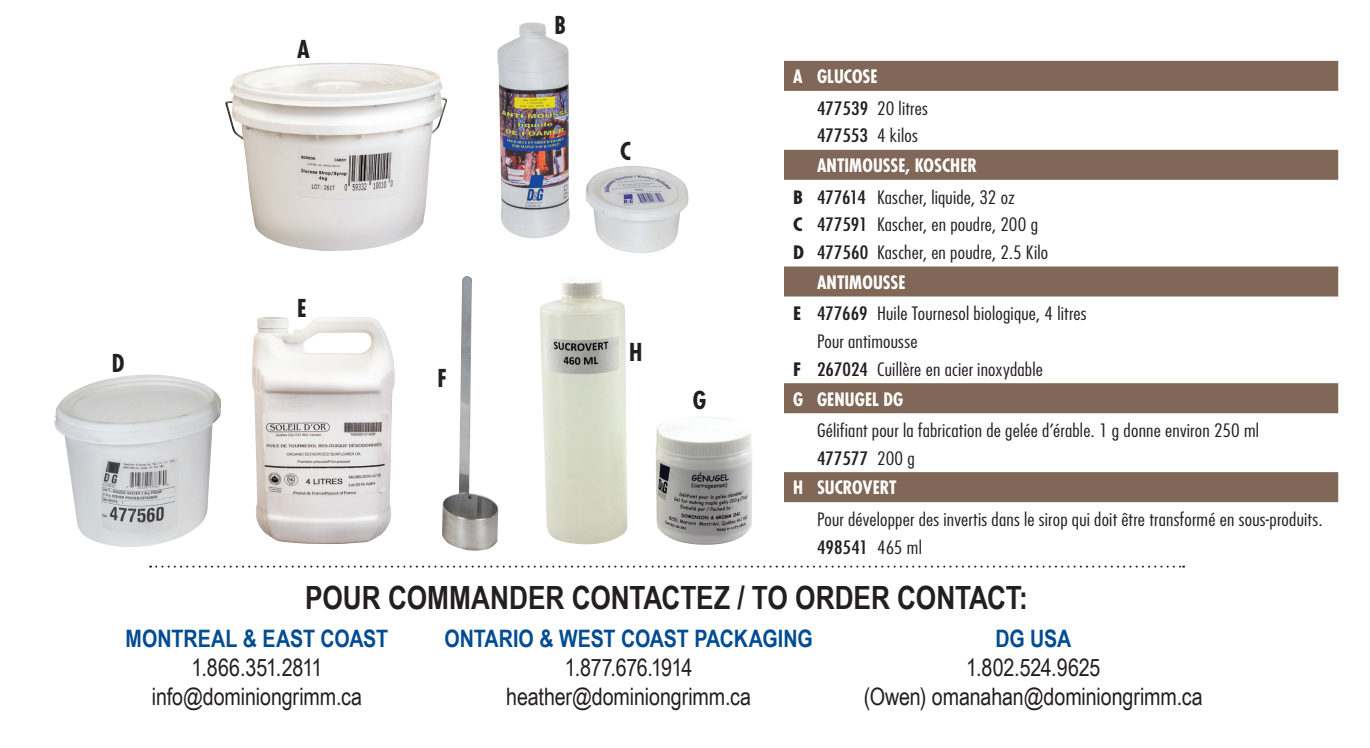
<style>
.page{position:relative;width:1370px;height:748px;background:#fff}
.page>*{position:absolute;margin:0;border:0;box-sizing:border-box;transform-origin:0 0}
.t1{font:700 32px "Arial Narrow";color:#231f20}
.TOC_Body{font:24px/28.8px "Arial Narrow";letter-spacing:-.005em;color:#231f20;text-align:center}
.t2{font:700 condensed 24px "Futura Std";color:#231f20}
.Body_Text-NO_INDENT{font:300 condensed 18px "Futura Std";letter-spacing:.01em;color:#231f20;scale:1.15 1}
.BKGD_Pack_Product_He{font:700 condensed 18px "Futura Std";letter-spacing:.005em;color:#fff}
.Body_Text-NO_INDENT-2{font:condensed 18px "Futura Std";letter-spacing:-.005em;color:#231f20;scale:1.15 1}
.s1{font-weight:400}
.s2{font-weight:300}
.s3{font-weight:700}
.s4{font-weight:700;color:#004c92}
</style>
<div class="page">
<svg style="left:150px;top:565px;width:1034px;height:2px"></svg>
<img style="left:252px;top:317px;width:143px;height:227px">
<img style="left:540px;top:280px;width:212px;height:265px">
<img style="left:442px;top:276px;width:56px;height:275px">
<img style="left:54px;top:374px;width:167px;height:173px">
<img style="left:225px;top:63px;width:222px;height:188px">
<img style="left:497px;top:23px;width:73px;height:216px">
<img style="left:585px;top:166px;width:104px;height:87px">
<div style="left:784px;top:61px;width:554px;height:30px;background:#806757"></div>
<div style="left:784px;top:150px;width:554px;height:30px;background:#806757"></div>
<div style="left:784px;top:266px;width:554px;height:30px;background:#806757"></div>
<div style="left:784px;top:383px;width:554px;height:30px;background:#806757"></div>
<div style="left:784px;top:472px;width:554px;height:30px;background:#806757"></div>
<p class="t2" style="left:112px;top:348px;width:14px">D</p>
<p class="t2" style="left:297px;top:34px;width:14px">A</p>
<p class="t2" style="left:297px;top:293px;width:11px">E</p>
<p class="t2" style="left:437px;top:363px;width:11px">F</p>
<p class="t2" style="left:554px;top:11px;width:13px">B</p>
<p class="t2" style="left:620px;top:137px;width:12px">C</p>
<p class="t2" style="left:629px;top:337px;width:15px">H</p>
<p class="t2" style="left:693px;top:385px;width:15px">G</p>
<p class="BKGD_Pack_Product_He" style="left:793px;top:65px;width:86px">A GLUCOSE</p>
<p class="Body_Text-NO_INDENT" style="left:817px;top:97px;width:98px"><span class="s1">477539</span> 20 litres</p>
<p class="Body_Text-NO_INDENT-2" style="left:817px;top:125px;width:89px">477553 <span class="s2">4 kilos</span></p>
<p class="BKGD_Pack_Product_He" style="left:817px;top:154px;width:161px">ANTIMOUSSE, KOSCHER</p>
<p class="Body_Text-NO_INDENT" style="left:793px;top:186px;width:194px"><span class="s3">B</span> <span class="s1">477614</span> Kascher, liquide, 32 oz</p>
<p class="Body_Text-NO_INDENT" style="left:793px;top:214px;width:215px"><span class="s3">C</span> <span class="s1">477591</span> Kascher, en poudre, 200 g</p>
<p class="Body_Text-NO_INDENT" style="left:793px;top:242px;width:223px"><span class="s3">D</span> <span class="s1">477560</span> Kascher, en poudre, 2.5 Kilo</p>
<p class="BKGD_Pack_Product_He" style="left:817px;top:271px;width:90px">ANTIMOUSSE</p>
<p class="Body_Text-NO_INDENT" style="left:793px;top:303px;width:257px"><span class="s3">E</span> <span class="s1">477669</span> Huile Tournesol biologique, 4 litres</p>
<p class="Body_Text-NO_INDENT" style="left:817px;top:331px;width:89px">Pour antimousse</p>
<p class="Body_Text-NO_INDENT" style="left:793px;top:358px;width:219px"><span class="s3">F</span> <span class="s1">267024</span> Cuillère en acier inoxydable</p>
<p class="BKGD_Pack_Product_He" style="left:793px;top:388px;width:112px">G GENUGEL DG</p>
<p class="Body_Text-NO_INDENT" style="left:817px;top:419px;width:386px">Gélifiant pour la fabrication de gelée d’érable. 1 g donne environ 250 ml</p>
<p class="Body_Text-NO_INDENT-2" style="left:817px;top:447px;width:87px">477577 <span class="s2">200 g</span></p>
<p class="BKGD_Pack_Product_He" style="left:793px;top:476px;width:105px">H SUCROVERT</p>
<p class="Body_Text-NO_INDENT" style="left:817px;top:508px;width:441px">Pour développer des invertis dans le sirop qui doit être transformé en sous-produits.</p>
<p class="Body_Text-NO_INDENT-2" style="left:817px;top:536px;width:93px">498541 <span class="s2">465 ml</span></p>
<h1 class="t1" style="left:305px;top:573px;width:724px">POUR COMMANDER CONTACTEZ / TO ORDER CONTACT:</h1>
<p class="TOC_Body" style="left:444px;top:623px;width:370px"><span class="s4">ONTARIO &amp; WEST COAST PACKAGING<br></span>1.877.676.1914 heather@dominiongrimm.ca</p>
<p class="TOC_Body" style="left:864px;top:623px;width:340px"><span class="s4">DG USA<br></span>1.802.524.9625<br>(Owen) omanahan@dominiongrimm.ca</p>
<p class="TOC_Body" style="left:126px;top:623px;width:264px"><span class="s4">MONTREAL &amp; EAST COAST<br></span>1.866.351.2811 info@dominiongrimm.ca</p>
</div>
